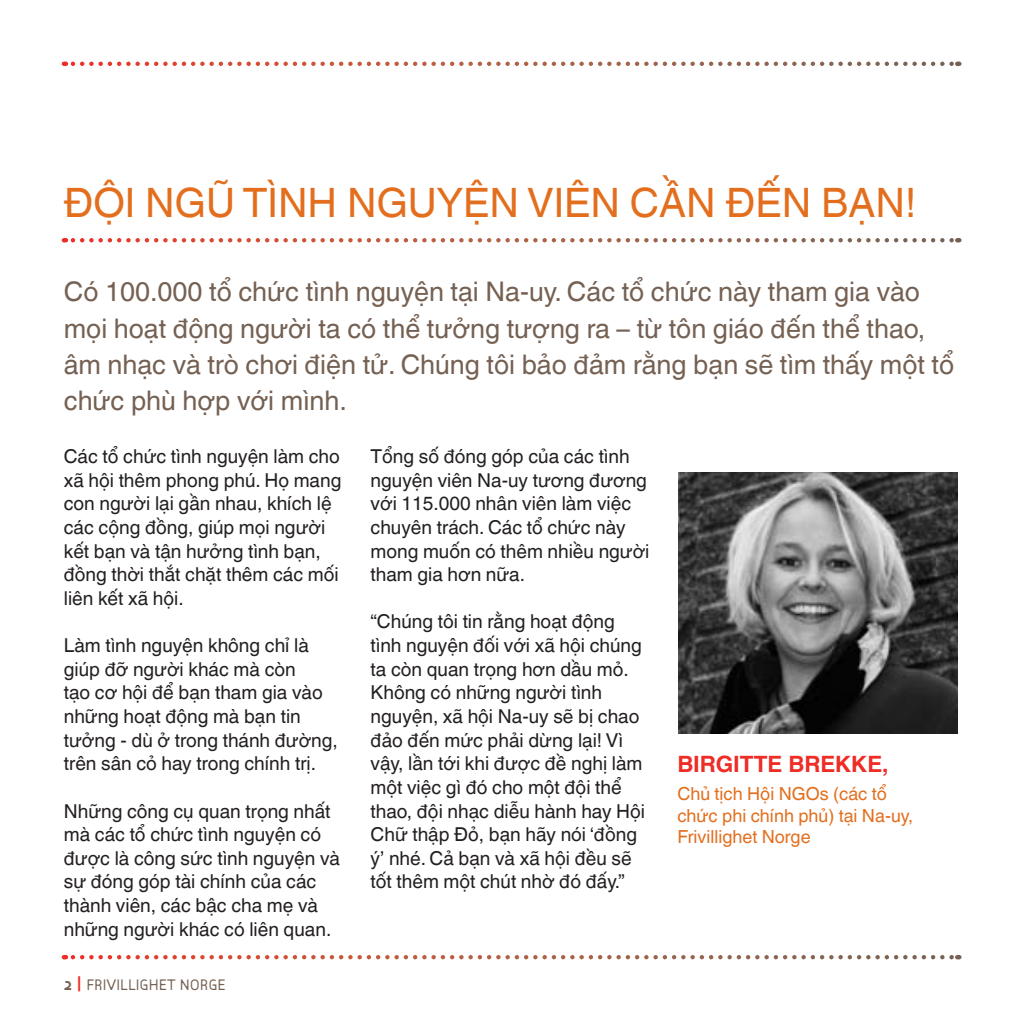
<style>
.page{position:relative;width:1021px;height:1021px;background:#fff}
.page>*{position:absolute;margin:0;border:0;box-sizing:border-box;transform-origin:0 0}
.t1{font:40.5px "Helvetica World";color:#e36f1e}
.t2{font:27px/36px "Helvetica World";color:#756153}
.t3{font:700 22.5px "Helvetica World";color:#ee2d27}
.t4{font:19.12px/23.6px "Helvetica World";color:#231f20}
.t5{font:18px/21.6px "Helvetica World";color:#e36f1e}
.t6{font:300 15.75px "Target";color:#756153}
.s1{font-weight:400;font-size:18px}
.s2{font-weight:400;font-size:18px;color:#ee2d27}
</style>
<div class="page">
<svg style="left:73px;top:238px;width:885px;height:4px"></svg>
<svg style="left:73px;top:955px;width:885px;height:4px"></svg>
<svg style="left:73px;top:62px;width:885px;height:4px"></svg>
<img style="left:678px;top:472px;width:279px;height:261px">
<h1 class="t1" style="left:64px;top:170px;width:854px">ĐỘI NGŨ TÌNH NGUYỆN VIÊN CẦN ĐẾN BẠN!</h1>
<h2 class="t2" style="left:64px;top:271px;width:891px">Có 100.000 tổ chức tình nguyện tại Na-uy. Các tổ chức này tham gia vào mọi hoạt động người ta có thể tưởng tượng ra – từ tôn giáo đến thể thao, âm nhạc và trò chơi điện tử. Chúng tôi bảo đảm rằng bạn sẽ tìm thấy một tổ chức phù hợp với mình.</h2>
<p class="t4" style="left:64px;top:442px;width:279px">Các tổ chức tình nguyện làm cho xã hội thêm phong phú. Họ mang con người lại gần nhau, khích lệ các cộng đồng, giúp mọi người kết bạn và tận hưởng tình bạn, đồng thời thắt chặt thêm các mối liên kết xã hội.</p>
<p class="t4" style="left:64px;top:631px;width:275px">Làm tình nguyện không chỉ là giúp đỡ người khác mà còn<br>tạo cơ hội để bạn tham gia vào những hoạt động mà bạn tin tưởng - dù ở trong thánh đường, trên sân cỏ hay trong chính trị.</p>
<p class="t4" style="left:64px;top:797px;width:278px">Những công cụ quan trọng nhất mà các tổ chức tình nguyện có được là công sức tình nguyện và sự đóng góp tài chính của các thành viên, các bậc cha mẹ và những người khác có liên quan.</p>
<p class="t4" style="left:370px;top:442px;width:280px">Tổng số đóng góp của các tình nguyện viên Na-uy tương đương với 115.000 nhân viên làm việc chuyên trách. Các tổ chức này mong muốn có thêm nhiều người tham gia hơn nữa.</p>
<p class="t4" style="left:370px;top:608px;width:276px">“Chúng tôi tin rằng hoạt động tình nguyện đối với xã hội chúng ta còn quan trọng hơn dầu mỏ.<br>Không có những người tình nguyện, xã hội Na-uy sẽ bị chao đảo đến mức phải dừng lại! Vì vậy, lần tới khi được đề nghị làm một việc gì đó cho một đội thể thao, đội nhạc diễu hành hay Hội<br>Chữ thập Đỏ, bạn hãy nói ‘đồng ý’ nhé. Cả bạn và xã hội đều sẽ tốt thêm một chút nhờ đó đấy.”</p>
<p class="t3" style="left:677px;top:745px;width:213px">BIRGITTE BREKKE,</p>
<p class="t5" style="left:677px;top:781px;width:237px">Chủ tịch Hội NGOs (các tổ chức phi chính phủ) tại Na-uy,<br>Frivillighet Norge</p>
<p class="t6" style="left:64px;top:979px;width:164px"><span class="s1">2</span> <span class="s2">|</span> FRIVILLIGHET NORGE</p>
</div>
